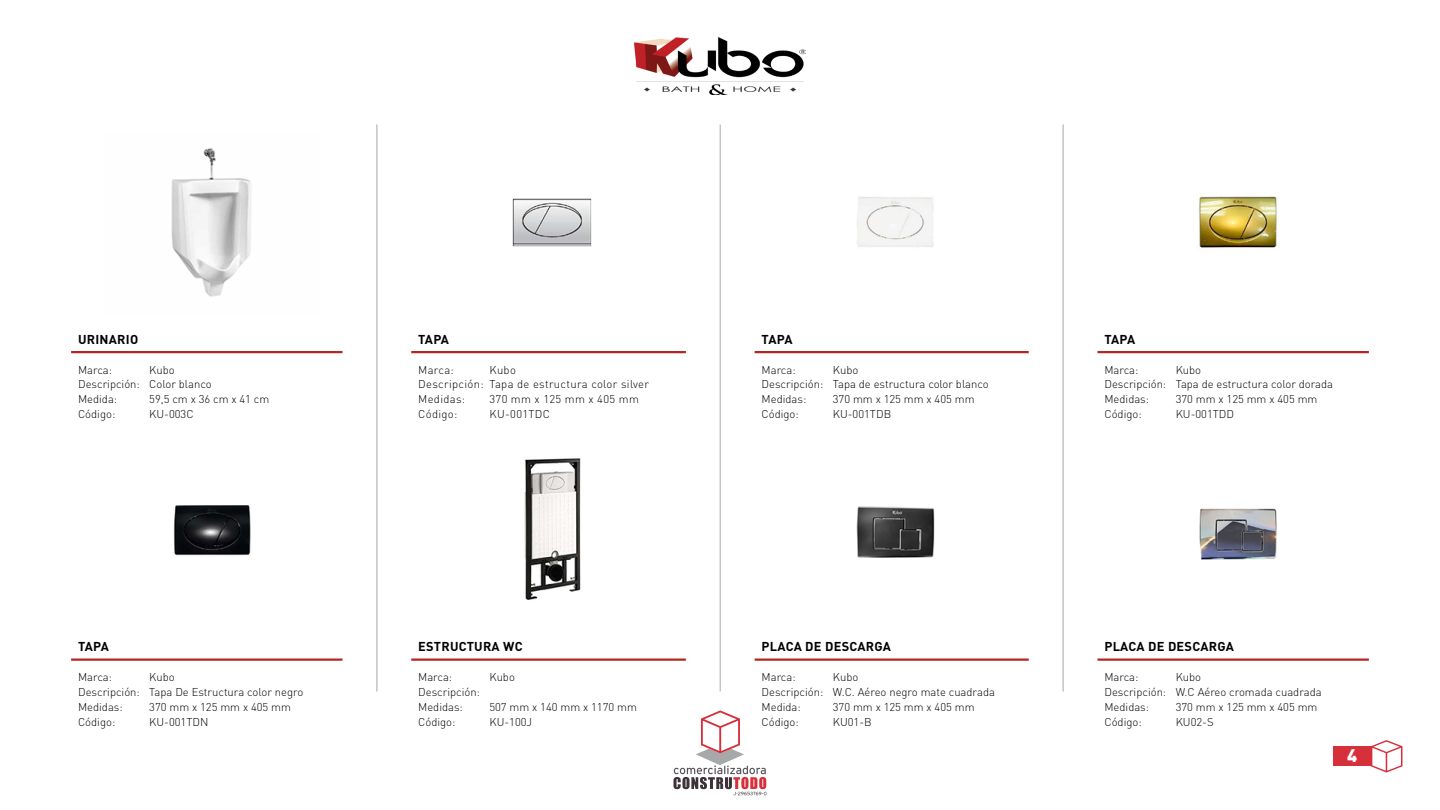
<style>
.page{position:relative;width:1440px;height:810px;background:#fff}
.page>*{position:absolute;margin:0;border:0;box-sizing:border-box;transform-origin:0 0}
.t1{font:900 18px "DIN Pro";color:#fff}
.t2{font:700 12.75px "DIN Pro";letter-spacing:.02em;color:#000}
.t3{font:300 11.25px/15px "DIN Pro";color:#000}
.t4{font:300 11.25px/15px "DIN Pro";letter-spacing:.03em;color:#000}
</style>
<div class="page">
<svg style="left:1371px;top:740px;width:32px;height:32px"></svg>
<svg style="left:674px;top:710px;width:93px;height:86px"></svg>
<hr style="left:376px;top:124px;width:2px;height:568px;background:#c7c4c4">
<hr style="left:720px;top:124px;width:1px;height:568px;background:#c7c4c4">
<hr style="left:1062px;top:124px;width:2px;height:568px;background:#c7c4c4">
<img style="left:634px;top:38px;width:172px;height:57px">
<hr style="left:71px;top:351px;width:271px;height:2px;background:#b22721">
<hr style="left:71px;top:658px;width:271px;height:3px;background:#b22721">
<hr style="left:411px;top:351px;width:275px;height:2px;background:#b22721">
<hr style="left:411px;top:658px;width:275px;height:3px;background:#b22721">
<hr style="left:755px;top:351px;width:274px;height:2px;background:#b22721">
<hr style="left:755px;top:658px;width:274px;height:3px;background:#b22721">
<hr style="left:1097px;top:351px;width:272px;height:2px;background:#b22721">
<hr style="left:1097px;top:658px;width:272px;height:3px;background:#b22721">
<div style="left:1334px;top:747px;width:37px;height:19px;background:#d6303b"></div>
<img style="left:856px;top:506px;width:79px;height:52px">
<img style="left:1199px;top:508px;width:78px;height:52px">
<img style="left:171px;top:148px;width:80px;height:149px">
<img style="left:512px;top:198px;width:80px;height:49px">
<img style="left:524px;top:458px;width:57px;height:142px">
<img style="left:173px;top:505px;width:78px;height:51px">
<img style="left:857px;top:197px;width:77px;height:50px">
<img style="left:1199px;top:196px;width:78px;height:52px">
<p class="t2" style="left:78px;top:330px;width:62px">URINARIO</p>
<p class="t2" style="left:418px;top:330px;width:32px">TAPA</p>
<p class="t2" style="left:762px;top:330px;width:32px">TAPA</p>
<p class="t2" style="left:1104px;top:330px;width:32px">TAPA</p>
<p class="t3" style="left:78px;top:361px;width:36px">Marca:</p>
<p class="t3" style="left:78px;top:361px;width:135px;text-indent:71px">Kubo<br>Descripción: Color blanco<br>Medida:</p>
<p class="t3" style="left:149px;top:391px;width:122px">59,5 cm x 36 cm x 41 cm</p>
<p class="t3" style="left:418px;top:361px;width:37px">Marca:</p>
<p class="t4" style="left:418px;top:361px;width:232px;text-indent:71px">Kubo<br>Descripción: Tapa de estructura color silver<br>Medidas:</p>
<p class="t4" style="left:489px;top:391px;width:151px">370 mm x 125 mm x 405 mm</p>
<p class="t3" style="left:762px;top:361px;width:36px">Marca:</p>
<p class="t3" style="left:762px;top:361px;width:229px;text-indent:71px">Kubo<br>Descripción: Tapa de estructura color blanco<br>Medidas:</p>
<p class="t3" style="left:833px;top:391px;width:143px">370 mm x 125 mm x 405 mm</p>
<p class="t3" style="left:1104px;top:361px;width:36px">Marca:</p>
<p class="t3" style="left:1104px;top:361px;width:230px;text-indent:71px">Kubo<br>Descripción: Tapa de estructura color dorada<br>Medidas:</p>
<p class="t3" style="left:1176px;top:391px;width:143px">370 mm x 125 mm x 405 mm</p>
<p class="t3" style="left:78px;top:406px;width:39px">Código:</p>
<p class="t3" style="left:149px;top:406px;width:46px">KU-003C</p>
<p class="t3" style="left:418px;top:406px;width:41px">Código:</p>
<p class="t4" style="left:489px;top:406px;width:62px">KU-001TDC</p>
<p class="t3" style="left:762px;top:406px;width:39px">Código:</p>
<p class="t3" style="left:833px;top:406px;width:60px">KU-001TDB</p>
<p class="t3" style="left:1104px;top:406px;width:39px">Código:</p>
<p class="t3" style="left:1176px;top:406px;width:60px">KU-001TDD</p>
<p class="t2" style="left:78px;top:638px;width:32px">TAPA</p>
<p class="t2" style="left:418px;top:638px;width:106px">ESTRUCTURA WC</p>
<p class="t2" style="left:762px;top:638px;width:131px">PLACA DE DESCARGA</p>
<p class="t2" style="left:1104px;top:638px;width:131px">PLACA DE DESCARGA</p>
<p class="t3" style="left:78px;top:669px;width:36px">Marca:</p>
<p class="t3" style="left:78px;top:669px;width:227px;text-indent:71px">Kubo<br>Descripción: Tapa De Estructura color negro<br>Medidas:</p>
<p class="t3" style="left:149px;top:699px;width:143px">370 mm x 125 mm x 405 mm</p>
<p class="t3" style="left:418px;top:669px;width:36px">Marca:</p>
<p class="t3" style="left:489px;top:669px;width:27px">Kubo</p>
<p class="t3" style="left:418px;top:684px;width:63px">Descripción:<br>Medidas:</p>
<p class="t3" style="left:489px;top:699px;width:149px">507 mm x 140 mm x 1170 mm</p>
<p class="t3" style="left:762px;top:669px;width:36px">Marca:</p>
<p class="t3" style="left:762px;top:669px;width:235px;text-indent:71px">Kubo<br>Descripción: W.C. Aéreo negro mate cuadrada<br>Medida:</p>
<p class="t3" style="left:833px;top:699px;width:143px">370 mm x 125 mm x 405 mm</p>
<p class="t3" style="left:1104px;top:669px;width:36px">Marca:</p>
<p class="t3" style="left:1104px;top:669px;width:219px;text-indent:71px">Kubo<br>Descripción: W.C Aéreo cromada cuadrada<br>Medidas:</p>
<p class="t3" style="left:1176px;top:699px;width:143px">370 mm x 125 mm x 405 mm</p>
<p class="t3" style="left:78px;top:714px;width:39px">Código:</p>
<p class="t3" style="left:149px;top:714px;width:61px">KU-001TDN</p>
<p class="t3" style="left:418px;top:714px;width:39px">Código:</p>
<p class="t3" style="left:489px;top:714px;width:44px">KU-100J</p>
<p class="t3" style="left:762px;top:714px;width:39px">Código:</p>
<p class="t3" style="left:833px;top:714px;width:40px">KU01-B</p>
<p class="t3" style="left:1104px;top:714px;width:39px">Código:</p>
<p class="t3" style="left:1176px;top:714px;width:39px">KU02-S</p>
<h1 class="t1" style="left:1347px;top:743px;width:12px">4</h1>
</div>
